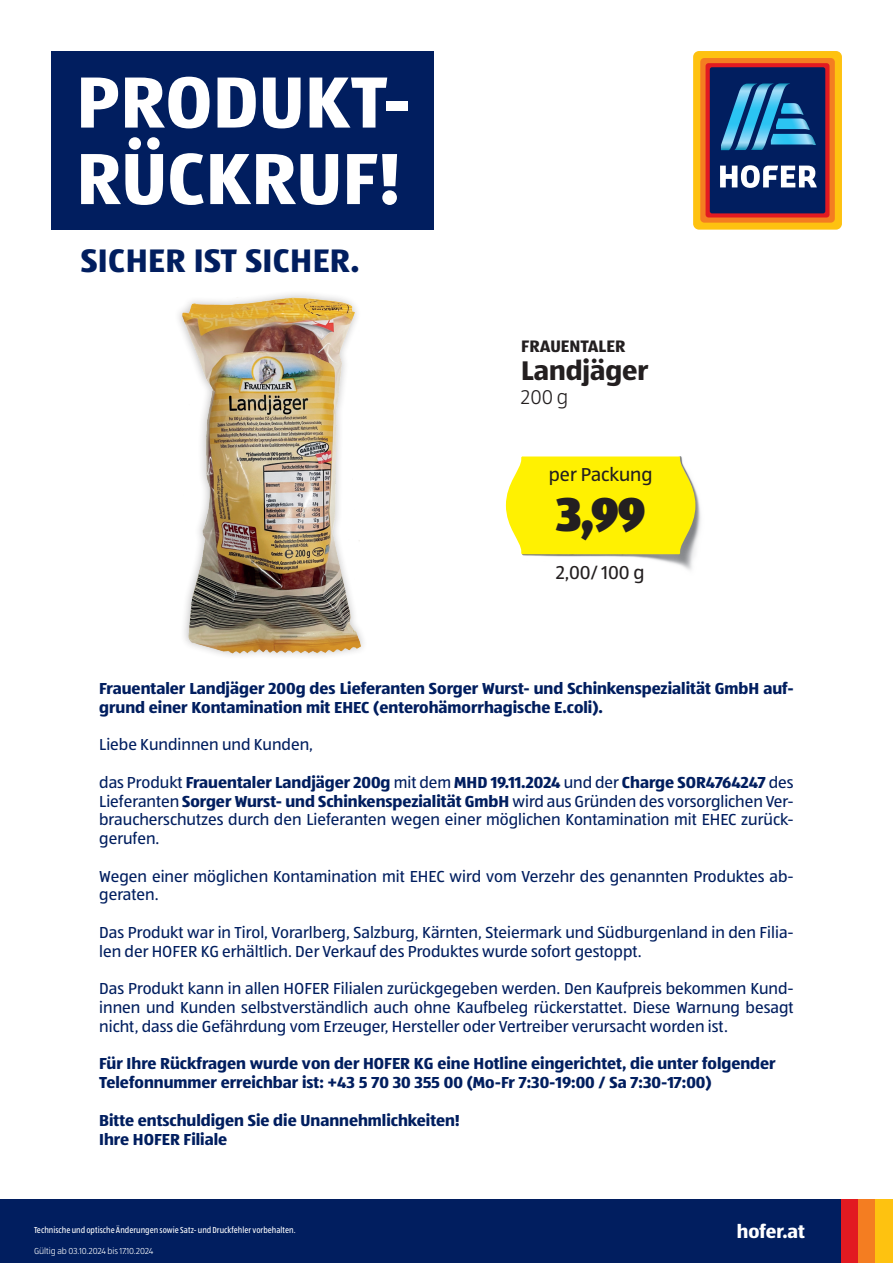
<style>
.page{position:relative;width:893px;height:1263px;background:#fff}
.page>*{position:absolute;margin:0;border:0;box-sizing:border-box;transform-origin:0 0}
.t1{font:700 75px/76.5px "ALDISUEDOT";letter-spacing:.005em;color:#fff}
.t2{font:900 49.2px "ALDISUEDOT";color:#231f20}
.t3{font:700 33.75px "ALDISUEDOT";letter-spacing:.01em;color:#011e5f}
.t4{font:700 27.9px "ALDISUEDOT";color:#231f20}
.t5{font:300 20.55px "ALDISUEDOT";color:#231f20}
.t6{font:19.35px "ALDISUEDOT";color:#231f20}
.t7{font:700 19.35px "ALDISUEDOT";color:#fff}
.t8{font:700 17.25px "ALDISUEDOT";color:#231f20}
.t9{font:16.5px/18.8px "ALDISUEDOT";color:#011e5f;text-align:justify}
.t10{font:700 16.5px/18.8px "ALDISUEDOT";color:#011e5f}
.t11{font:condensed 9px "ALDISUEDOT";color:#fff}
.t12{font:300 9px "ALDISUEDOT";color:#fff}
.s1{font-weight:700}
</style>
<div class="page">
<img style="left:505px;top:488px;width:196px;height:82px">
<svg style="left:506px;top:456px;width:189px;height:99px;background:#fbef13"></svg>
<div style="left:174px;top:290px;width:195px;height:370px;background:#231f20;opacity:.3"></div>
<img style="left:174px;top:298px;width:189px;height:356px">
<div style="left:0;top:1199px;width:893px;height:64px;background:#011e5f"></div>
<div style="left:842px;top:1199px;width:51px;height:64px;background:#e21a21"></div>
<div style="left:859px;top:1199px;width:34px;height:64px;background:#f47d21"></div>
<div style="left:876px;top:1199px;width:17px;height:64px;background:#fec210"></div>
<div style="left:693px;top:51px;width:149px;height:179px;background:#fec210;border-radius:6px"></div>
<div style="left:700px;top:58px;width:135px;height:165px;background:#f47d21;border-radius:4px"></div>
<svg style="left:705px;top:63px;width:124px;height:154px;background:#d71e24"></svg>
<div style="left:710px;top:67px;width:115px;height:146px;background:#011e5f;border-radius:2px"></div>
<svg style="left:720px;top:165px;width:97px;height:23px"></svg>
<svg style="left:721px;top:83px;width:95px;height:67px"></svg>
<div style="left:51px;top:51px;width:383px;height:179px;background:#011e5f"></div>
<h1 class="t1" style="left:76px;top:62px;width:336px">PRODUKT-<br>RÜCKRUF!</h1>
<h3 class="t3" style="left:81px;top:237px;width:280px">SICHER IST SICHER.</h3>
<p class="t8" style="left:521px;top:335px;width:106px">FRAUENTALER</p>
<h3 class="t4" style="left:521px;top:352px;width:129px">Landjäger</h3>
<p class="t5" style="left:521px;top:384px;width:48px">200 g</p>
<p class="t6" style="left:549px;top:462px;width:105px">per Packung</p>
<h2 class="t2" style="left:556px;top:479px;width:91px">3,99</h2>
<p class="t6" style="left:556px;top:560px;width:90px">2,00/ 100 g</p>
<p class="t10" style="left:99px;top:679px;width:696px">Frauentaler Landjäger 200g des Lieferanten Sorger Wurst- und Schinkenspezialität GmbH auf&shy;grund einer Kontamination mit EHEC (enterohämorrhagische E.coli).</p>
<p class="t9" style="left:99px;top:735px;width:215px">Liebe Kundinnen und Kunden,</p>
<p class="t9" style="left:99px;top:772px;width:696px">das Produkt <span class="s1">Frauentaler Landjäger 200g</span> mit dem <span class="s1">MHD 19.11.2024</span> und der <span class="s1">Charge SOR4764247</span> des Lieferanten <span class="s1">Sorger Wurst- und Schinkenspezialität GmbH</span> wird aus Gründen des vorsorglichen Ver&shy;braucherschutzes durch den Lieferanten wegen einer möglichen Kontamination mit EHEC zurück&shy;gerufen.</p>
<p class="t9" style="left:99px;top:866px;width:696px">Wegen einer möglichen Kontamination mit EHEC wird vom Verzehr des genannten Produktes ab&shy;geraten.</p>
<p class="t9" style="left:99px;top:922px;width:696px">Das Produkt war in Tirol, Vorarlberg, Salzburg, Kärnten, Steiermark und Südburgenland in den Filia&shy;len der HOFER KG erhältlich. Der Verkauf des Produktes wurde sofort gestoppt.</p>
<p class="t9" style="left:99px;top:979px;width:696px">Das Produkt kann in allen HOFER Filialen zurückgegeben werden. Den Kaufpreis bekommen Kund&shy;innen und Kunden selbstverständlich auch ohne Kaufbeleg rückerstattet. Diese Warnung besagt nicht, dass die Gefährdung vom Erzeuger, Hersteller oder Vertreiber verursacht worden ist.</p>
<p class="t10" style="left:99px;top:1054px;width:678px">Für Ihre Rückfragen wurde von der HOFER KG eine Hotline eingerichtet, die unter folgender<br>Telefonnummer erreichbar ist: +43 5 70 30 355 00 (Mo-Fr 7:30-19:00 / Sa 7:30-17:00)</p>
<p class="t10" style="left:99px;top:1110px;width:362px;line-height:19.5px">Bitte entschuldigen Sie die Unannehmlichkeiten!<br>Ihre HOFER Filiale</p>
<p class="t11" style="left:34px;top:1224px;width:263px">Technische und optische Änderungen sowie Satz- und Druckfehler vorbehalten.</p>
<p class="t12" style="left:34px;top:1246px;width:121px">Gültig ab 03.10.2024 bis 17.10.2024</p>
<p class="t7" style="left:737px;top:1218px;width:70px">hofer.at</p>
</div>
